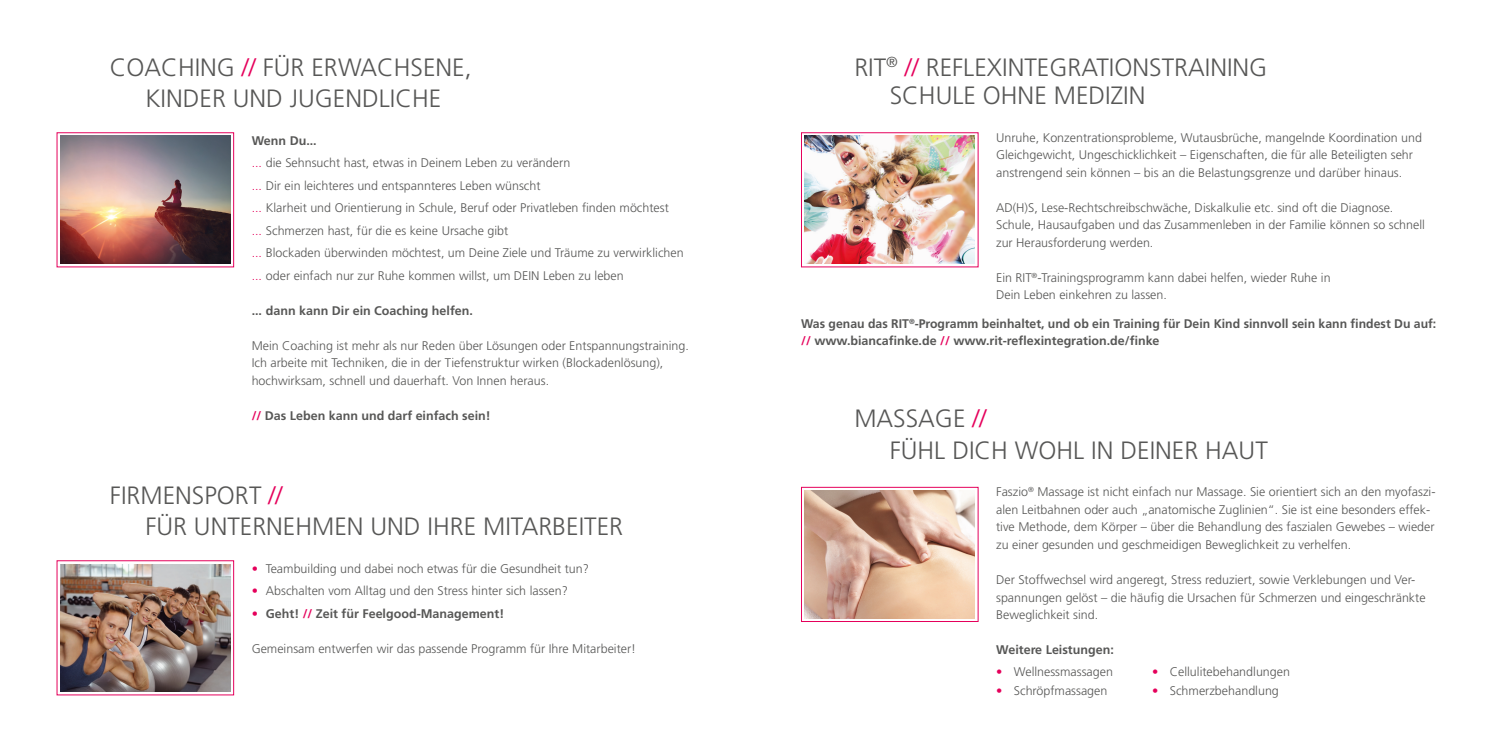
<style>
.page{position:relative;width:1496px;height:752px;background:#fff}
.page>*{position:absolute;margin:0;border:0;box-sizing:border-box;transform-origin:0 0}
.t1{font:300 25px/28.5px "Frutiger LT Std";color:#575756}
.t2{font:300 12.5px/17.5px "Frutiger LT Std";color:#575756}
.t3{font:700 12.5px/17.5px "Frutiger LT Std";color:#575756}
.s1{color:#e5005b}
.s2{font-weight:700}
.s3{font-weight:300;color:#e5005b}
</style>
<div class="page">
<svg style="left:801px;top:486px;width:177px;height:135px"></svg>
<svg style="left:801px;top:132px;width:177px;height:135px"></svg>
<svg style="left:56px;top:132px;width:178px;height:135px"></svg>
<svg style="left:56px;top:560px;width:178px;height:135px"></svg>
<img style="left:804px;top:490px;width:170px;height:128px">
<img style="left:804px;top:136px;width:170px;height:127px">
<img style="left:60px;top:136px;width:170px;height:127px">
<img style="left:60px;top:563px;width:170px;height:128px">
<h1 class="t1" style="left:110px;top:53px;width:363px">COACHING <span class="s1">//</span> FÜR ERWACHSENE,</h1>
<h1 class="t1" style="left:145px;top:84px;width:297px">KINDER UND JUGENDLICHE</h1>
<p class="t2" style="left:252px;top:129px;width:433px;line-height:22.5px"><span class="s2">Wenn Du...<br></span><span class="s1">...</span> die Sehnsucht hast, etwas in Deinem Leben zu verändern<br><span class="s1">...</span> Dir ein leichteres und entspannteres Leben wünscht<br><span class="s1">...</span> Klarheit und Orientierung in Schule, Beruf oder Privatleben finden möchtest<br><span class="s1">...</span> Schmerzen hast, für die es keine Ursache gibt<br><span class="s1">...</span> Blockaden überwinden möchtest, um Deine Ziele und Träume zu verwirklichen <span class="s1">...</span> oder einfach nur zur Ruhe kommen willst, um DEIN Leben zu leben</p>
<p class="t3" style="left:252px;top:302px;width:223px">... dann kann Dir ein Coaching helfen.</p>
<p class="t2" style="left:252px;top:337px;width:438px">Mein Coaching ist mehr als nur Reden über Lösungen oder Entspannungstraining.<br>Ich arbeite mit Techniken, die in der Tiefenstruktur wirken (Blockadenlösung), hochwirksam, schnell und dauerhaft. Von Innen heraus.</p>
<p class="t3" style="left:252px;top:407px;width:240px"><span class="s1">//</span> Das Leben kann und darf einfach sein!</p>
<h1 class="t1" style="left:110px;top:480px;width:174px">FIRMENSPORT <span class="s1">//</span></h1>
<h1 class="t1" style="left:145px;top:512px;width:479px">FÜR UNTERNEHMEN UND IHRE MITARBEITER</h1>
<p class="t2" style="left:252px;top:559px;width:339px"><span class="s1">•</span> Teambuilding und dabei noch etwas für die Gesundheit tun?</p>
<p class="t2" style="left:252px;top:582px;width:318px"><span class="s1">•</span> Abschalten vom Alltag und den Stress hinter sich lassen?</p>
<p class="t3" style="left:252px;top:604px;width:254px"><span class="s3">•</span> Geht! <span class="s1">//</span> Zeit für Feelgood-Management!</p>
<p class="t2" style="left:252px;top:639px;width:386px">Gemeinsam entwerfen wir das passende Programm für Ihre Mitarbeiter!</p>
<h1 class="t1" style="left:889px;top:53px;width:379px;text-indent:-35px">RIT<sup>®</sup> <span class="s1">//</span> REFLEXINTEGRATIONSTRAINING<br>SCHULE OHNE MEDIZIN</h1>
<p class="t2" style="left:996px;top:129px;width:427px">Unruhe, Konzentrationsprobleme, Wutausbrüche, mangelnde Koordination und<br>Gleichgewicht, Ungeschicklichkeit – Eigenschaften, die für alle Beteiligten sehr anstrengend sein können – bis an die Belastungsgrenze und darüber hinaus.</p>
<p class="t2" style="left:996px;top:199px;width:430px">AD(H)S, Lese-Rechtschreibschwäche, Diskalkulie etc. sind oft die Diagnose.<br>Schule, Hausaufgaben und das Zusammenleben in der Familie können so schnell zur Herausforderung werden.</p>
<p class="t2" style="left:996px;top:269px;width:336px">Ein RIT<sup>®</sup>-Trainingsprogramm kann dabei helfen, wieder Ruhe in<br>Dein Leben einkehren zu lassen.</p>
<p class="t3" style="left:801px;top:314px;width:636px">Was genau das RIT<sup>®</sup>-Programm beinhaltet, und ob ein Training für Dein Kind sinnvoll sein kann findest Du auf: <span class="s1">//</span> www.biancafinke.de <span class="s1">//</span> www.rit-reflexintegration.de/finke</p>
<h1 class="t1" style="left:854px;top:404px;width:133px">MASSAGE <span class="s1">//</span></h1>
<h1 class="t1" style="left:889px;top:436px;width:379px">FÜHL DICH WOHL IN DEINER HAUT</h1>
<p class="t2" style="left:996px;top:483px;width:441px">Faszio<sup>®</sup> Massage ist nicht einfach nur Massage. Sie orientiert sich an den myofaszi&shy;alen Leitbahnen oder auch „anatomische Zuglinien“. Sie ist eine besonders effek&shy;tive Methode, dem Körper – über die Behandlung des faszialen Gewebes – wieder zu einer gesunden und geschmeidigen Beweglichkeit zu verhelfen.</p>
<p class="t2" style="left:996px;top:570px;width:431px">Der Stoffwechsel wird angeregt, Stress reduziert, sowie Verklebungen und Ver&shy;spannungen gelöst – die häufig die Ursachen für Schmerzen und eingeschränkte<br>Beweglichkeit sind.</p>
<p class="t3" style="left:996px;top:640px;width:119px">Weitere Leistungen:</p>
<p class="t2" style="left:996px;top:663px;width:118px"><span class="s1">•</span> Wellnessmassagen</p>
<p class="t2" style="left:996px;top:682px;width:113px"><span class="s1">•</span> Schröpfmassagen</p>
<p class="t2" style="left:1152px;top:663px;width:139px"><span class="s1">•</span> Cellulitebehandlungen</p>
<p class="t2" style="left:1152px;top:682px;width:128px"><span class="s1">•</span> Schmerzbehandlung</p>
</div>
